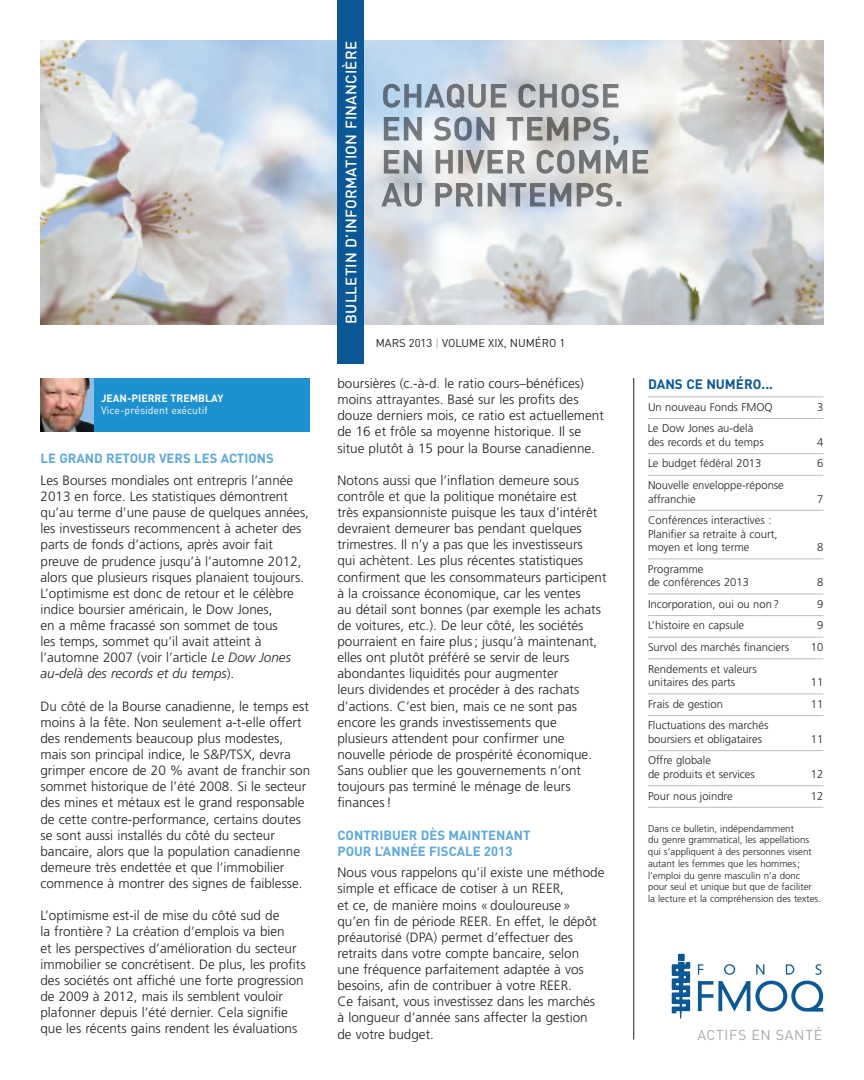
<style>
.page{position:relative;width:864px;height:1080px;background:#fff}
.page>*{position:absolute;margin:0;border:0;box-sizing:border-box;transform-origin:0 0}
.t1{font:500 15px "DIN";letter-spacing:.015em;color:#fff}
.t2{font:14.1px "DIN";letter-spacing:.05em;color:#a8a9ad}
.t3{font:300 13.5px/16px "Frutiger";color:#231f20}
.t4{font:700 13.5px "DIN";color:#0c5896}
.t5{font:700 13.2px/16.2px "DIN";color:#5ba8dc}
.t6{font:300 11.25px/13.5px "Frutiger";color:#231f20}
.t7{font:11.25px "DIN";color:#231f20}
.t8{font:10.5px "DIN";color:#fff}
.t9{font:700 10.5px "DIN";color:#fff}
.t10{font:300 9.75px/11.7px "Frutiger";color:#231f20}
.s1{font-style:italic}
.s2{color:#a8a9ad}
</style>
<div class="page">
<svg style="left:698px;top:981px;width:125px;height:31px"></svg>
<svg style="left:698px;top:964px;width:5px;height:11px"></svg>
<svg style="left:724px;top:964px;width:11px;height:11px"></svg>
<svg style="left:756px;top:964px;width:8px;height:11px"></svg>
<svg style="left:786px;top:964px;width:8px;height:11px"></svg>
<svg style="left:815px;top:964px;width:7px;height:11px"></svg>
<div style="left:678px;top:954px;width:7px;height:7px;background:#0c5896"></div>
<svg style="left:672px;top:962px;width:18px;height:57px"></svg>
<img style="left:40px;top:378px;width:54px;height:54px">
<div style="left:94px;top:378px;width:216px;height:54px;background:#1d90d0"></div>
<hr style="left:648px;top:397px;width:176px;height:1px;background:#bcbdc0">
<hr style="left:648px;top:418px;width:176px;height:1px;background:#bcbdc0">
<hr style="left:648px;top:453px;width:176px;height:1px;background:#bcbdc0">
<hr style="left:648px;top:475px;width:176px;height:1px;background:#bcbdc0">
<hr style="left:648px;top:510px;width:176px;height:1px;background:#bcbdc0">
<hr style="left:648px;top:559px;width:176px;height:1px;background:#bcbdc0">
<hr style="left:648px;top:594px;width:176px;height:1px;background:#bcbdc0">
<hr style="left:648px;top:615px;width:176px;height:1px;background:#bcbdc0">
<hr style="left:648px;top:637px;width:176px;height:1px;background:#bcbdc0">
<hr style="left:648px;top:658px;width:176px;height:1px;background:#bcbdc0">
<hr style="left:648px;top:694px;width:176px;height:1px;background:#bcbdc0">
<hr style="left:648px;top:715px;width:176px;height:1px;background:#bcbdc0">
<hr style="left:648px;top:750px;width:176px;height:1px;background:#bcbdc0">
<hr style="left:648px;top:785px;width:176px;height:1px;background:#bcbdc0">
<hr style="left:648px;top:807px;width:176px;height:1px;background:#bcbdc0">
<hr style="left:633px;top:378px;width:1px;height:662px;background:#231f20">
<img style="left:40px;top:40px;width:783px;height:284px">
<div style="left:338px;top:0;width:26px;height:364px;background:#0c5896"></div>
<img style="left:383px;top:84px;width:236px;height:24px">
<img style="left:384px;top:117px;width:234px;height:29px">
<img style="left:384px;top:150px;width:264px;height:24px">
<img style="left:381px;top:183px;width:240px;height:24px">
<p class="t9" style="left:101px;top:392px;width:124px">JEAN-PIERRE TREMBLAY</p>
<p class="t8" style="left:101px;top:405px;width:108px">Vice-président exécutif</p>
<p class="t5" style="left:40px;top:451px;width:235px">LE GRAND RETOUR VERS LES ACTIONS</p>
<p class="t3" style="left:40px;top:473px;width:270px">Les Bourses mondiales ont entrepris l’année 2013 en force. Les statistiques démontrent qu’au terme d’une pause de quelques années, les investisseurs recommencent à acheter des parts de fonds d’actions, après avoir fait preuve de prudence jusqu’à l’automne 2012, alors que plusieurs risques planaient toujours.<br>L’optimisme est donc de retour et le célèbre indice boursier américain, le Dow Jones,<br>en a même fracassé son sommet de tous<br>les temps, sommet qu’il avait atteint à l’automne 2007 (voir l’article <span class="s1">Le Dow Jones au-delà des records et du temps</span>).</p>
<p class="t3" style="left:40px;top:699px;width:271px">Du côté de la Bourse canadienne, le temps est moins à la fête. Non seulement a-t-elle offert des rendements beaucoup plus modestes, mais son principal indice, le S&amp;P/TSX, devra grimper encore de 20 % avant de franchir son sommet historique de l’été 2008. Si le secteur des mines et métaux est le grand responsable de cette contre-performance, certains doutes se sont aussi installés du côté du secteur bancaire, alors que la population canadienne demeure très endettée et que l’immobilier commence à montrer des signes de faiblesse.</p>
<p class="t3" style="left:40px;top:909px;width:267px">L’optimisme est-il de mise du côté sud de<br>la frontière ? La création d’emplois va bien<br>et les perspectives d’amélioration du secteur immobilier se concrétisent. De plus, les profits des sociétés ont affiché une forte progression de 2009 à 2012, mais ils semblent vouloir plafonner depuis l’été dernier. Cela signifie que les récents gains rendent les évaluations</p>
<p class="t1" style="left:342px;top:324px;width:284px;rotate:-90deg">BULLETIN D’INFORMATION FINANCIÈRE</p>
<p class="t7" style="left:376px;top:337px;width:191px">MARS 2013 <span class="s2">|</span> VOLUME XIX, NUMÉRO 1</p>
<p class="t3" style="left:337px;top:376px;width:268px">boursières (c.-à-d. le ratio cours–bénéfices) moins attrayantes. Basé sur les profits des douze derniers mois, ce ratio est actuellement de 16 et frôle sa moyenne historique. Il se situe plutôt à 15 pour la Bourse canadienne.</p>
<p class="t3" style="left:337px;top:473px;width:271px">Notons aussi que l’inflation demeure sous contrôle et que la politique monétaire est<br>très expansionniste puisque les taux d’intérêt devraient demeurer bas pendant quelques trimestres. Il n’y a pas que les investisseurs<br>qui achètent. Les plus récentes statistiques confirment que les consommateurs participent à la croissance économique, car les ventes<br>au détail sont bonnes (par exemple les achats de voitures, etc.). De leur côté, les sociétés pourraient en faire plus; jusqu’à maintenant, elles ont plutôt préféré se servir de leurs abondantes liquidités pour augmenter<br>leurs dividendes et procéder à des rachats d’actions. C’est bien, mais ce ne sont pas encore les grands investissements que plusieurs attendent pour confirmer une nouvelle période de prospérité économique.<br>Sans oublier que les gouvernements n’ont toujours pas terminé le ménage de leurs finances!</p>
<p class="t5" style="left:337px;top:827px;width:195px">CONTRIBUER DÈS MAINTENANT<br>POUR L’ANNÉE FISCALE 2013</p>
<p class="t3" style="left:337px;top:866px;width:269px">Nous vous rappelons qu’il existe une méthode simple et efficace de cotiser à un REER,<br>et ce, de manière moins «douloureuse» qu’en fin de période REER. En effet, le dépôt préautorisé (DPA) permet d’effectuer des retraits dans votre compte bancaire, selon<br>une fréquence parfaitement adaptée à vos besoins, afin de contribuer à votre REER.<br>Ce faisant, vous investissez dans les marchés à longueur d’année sans affecter la gestion de votre budget.</p>
<p class="t4" style="left:648px;top:376px;width:127px">DANS CE NUMÉRO...</p>
<p class="t6" style="left:648px;top:401px;width:126px">Un nouveau Fonds FMOQ</p>
<p class="t6" style="left:817px;top:401px;width:8px">3</p>
<p class="t6" style="left:648px;top:423px;width:117px">Le Dow Jones au-delà des records et du temps</p>
<p class="t6" style="left:817px;top:436px;width:8px">4</p>
<p class="t6" style="left:648px;top:458px;width:115px">Le budget fédéral 2013</p>
<p class="t6" style="left:817px;top:458px;width:8px">6</p>
<p class="t6" style="left:648px;top:479px;width:137px">Nouvelle enveloppe-réponse affranchie</p>
<p class="t6" style="left:817px;top:493px;width:8px">7</p>
<p class="t6" style="left:648px;top:514px;width:131px">Conférences interactives :<br>Planifier sa retraite à court, moyen et long terme</p>
<p class="t6" style="left:648px;top:563px;width:103px">Programme<br>de conférences 2013</p>
<p class="t6" style="left:817px;top:541px;width:8px">8</p>
<p class="t6" style="left:817px;top:576px;width:8px">8</p>
<p class="t6" style="left:648px;top:598px;width:133px">Incorporation, oui ou non?</p>
<p class="t6" style="left:817px;top:598px;width:8px">9</p>
<p class="t6" style="left:648px;top:620px;width:98px">L’histoire en capsule</p>
<p class="t6" style="left:817px;top:620px;width:8px">9</p>
<p class="t6" style="left:648px;top:641px;width:143px">Survol des marchés financiers</p>
<p class="t6" style="left:811px;top:641px;width:14px">10</p>
<p class="t6" style="left:648px;top:663px;width:110px">Rendements et valeurs unitaires des parts</p>
<p class="t6" style="left:811px;top:676px;width:14px">11</p>
<p class="t6" style="left:648px;top:698px;width:76px">Frais de gestion</p>
<p class="t6" style="left:811px;top:698px;width:14px">11</p>
<p class="t6" style="left:648px;top:720px;width:122px">Fluctuations des marchés boursiers et obligataires</p>
<p class="t6" style="left:811px;top:733px;width:14px">11</p>
<p class="t6" style="left:648px;top:755px;width:108px">Offre globale<br>de produits et services</p>
<p class="t6" style="left:811px;top:768px;width:14px">12</p>
<p class="t6" style="left:648px;top:790px;width:86px">Pour nous joindre</p>
<p class="t6" style="left:811px;top:790px;width:14px">12</p>
<p class="t10" style="left:648px;top:823px;width:175px">Dans ce bulletin, indépendamment<br>du genre grammatical, les appellations qui s’appliquent à des personnes visent autant les femmes que les hommes; l’emploi du genre masculin n’a donc pour seul et unique but que de faciliter la lecture et la compréhension des textes.</p>
<p class="t2" style="left:697px;top:1027px;width:126px">ACTIFS EN SANTÉ</p>
</div>
